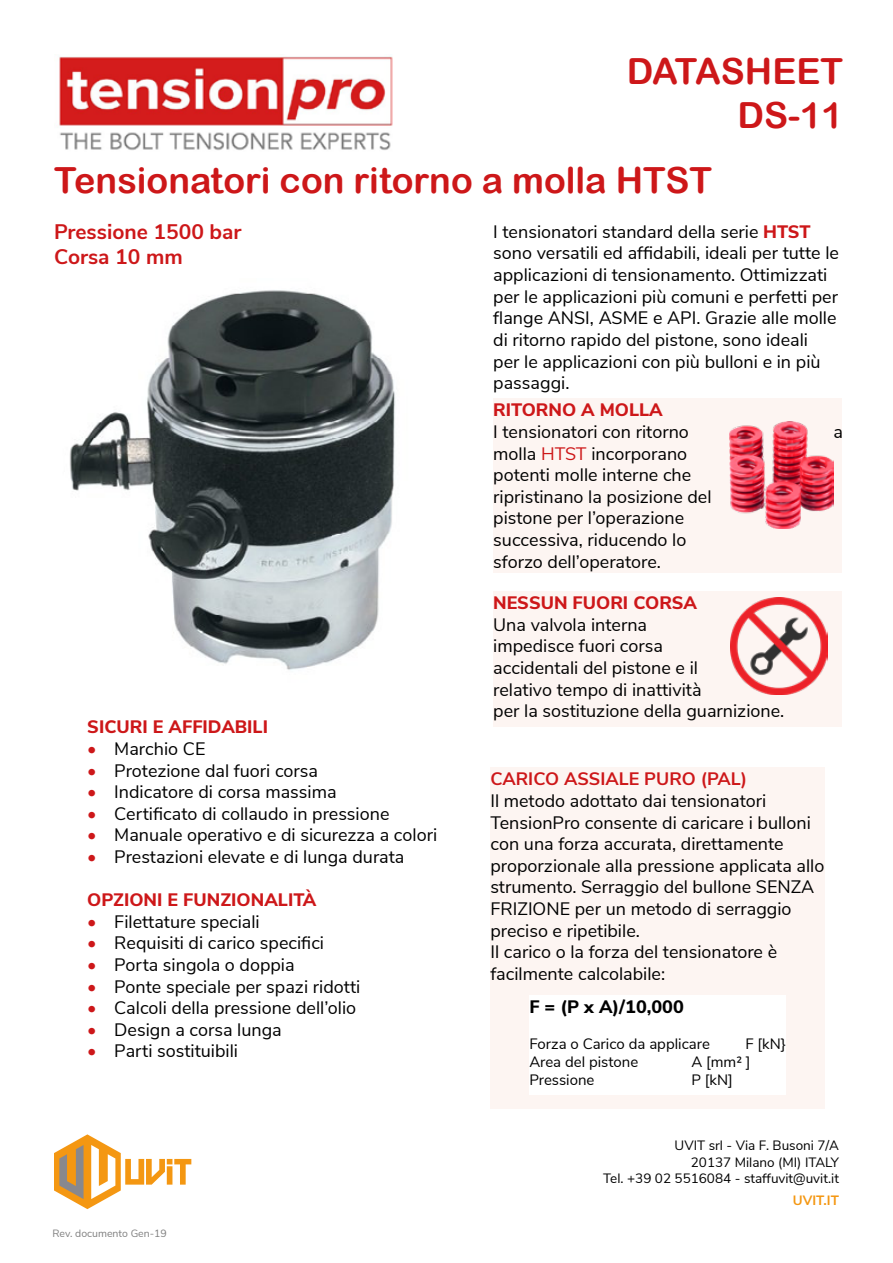
<style>
.page{position:relative;width:893px;height:1263px;background:#fff}
.page>*{position:absolute;margin:0;border:0;box-sizing:border-box;transform-origin:0 0}
.t1{font:36px/43.2px "Arial Rounded MT Bold";color:#cd1719;text-align:right}
.t2{font:700 21px/25.2px "Nunito Sans";color:#cd1719}
.t3{font:18px/21.6px "Nunito Sans";color:#000}
.t4{font:800 18px "Nunito Sans";color:#cd1719}
.t5{font:700 18px "Nunito Sans";color:#cd1719}
.t6{font:800 18px "Nunito Sans";color:#000}
.t7{font:15px "Nunito Sans";color:#000}
.t8{font:13.5px/16.2px "Nunito Sans";color:#000;text-align:right}
.t9{font:700 13.5px "Nunito Sans";color:#f49712}
.t10{font:10.5px "Nunito Sans";color:#808080}
.s1{color:#cd1719}
.s2{font-weight:800;color:#cd1719}
</style>
<div class="page">
<div style="left:493px;top:398px;width:349px;height:175px;background:#fdf5f2"></div>
<img style="left:730px;top:421px;width:103px;height:108px">
<div style="left:493px;top:591px;width:349px;height:135px;background:#fdf5f2"></div>
<img style="left:730px;top:597px;width:97px;height:97px">
<img style="left:59px;top:56px;width:334px;height:94px">
<div style="left:490px;top:767px;width:335px;height:341px;background:#fdf5f2"></div>
<div style="left:529px;top:995px;width:257px;height:99px;background:#fff"></div>
<img style="left:69px;top:290px;width:327px;height:380px">
<svg style="left:54px;top:1134px;width:137px;height:75px"></svg>
<h1 class="t1" style="left:627px;top:50px;width:218px">DATASHEET<br>DS-11</h1>
<h1 class="t1" style="left:54px;top:158px;width:660px">Tensionatori con ritorno a molla HTST</h1>
<p class="t2" style="left:54px;top:218px;width:189px">Pressione 1500 bar<br>Corsa 10 mm</p>
<p class="t4" style="left:87px;top:714px;width:182px">SICURI E AFFIDABILI</p>
<p class="t3" style="left:87px;top:737px;width:120px"><span class="s1">•</span> Marchio CE</p>
<p class="t3" style="left:87px;top:758px;width:232px"><span class="s1">•</span> Protezione dal fuori corsa</p>
<p class="t3" style="left:87px;top:780px;width:251px"><span class="s1">•</span> Indicatore di corsa massima</p>
<p class="t3" style="left:87px;top:802px;width:304px"><span class="s1">•</span> Certificato di collaudo in pressione</p>
<p class="t3" style="left:87px;top:823px;width:351px"><span class="s1">•</span> Manuale operativo e di sicurezza a colori</p>
<p class="t3" style="left:87px;top:845px;width:319px"><span class="s1">•</span> Prestazioni elevate e di lunga durata</p>
<p class="t4" style="left:87px;top:887px;width:231px">OPZIONI E FUNZIONALITÀ</p>
<p class="t3" style="left:87px;top:910px;width:174px"><span class="s1">•</span> Filettature speciali</p>
<p class="t3" style="left:87px;top:931px;width:238px"><span class="s1">•</span> Requisiti di carico specifici</p>
<p class="t3" style="left:87px;top:953px;width:209px"><span class="s1">•</span> Porta singola o doppia</p>
<p class="t3" style="left:87px;top:974px;width:274px"><span class="s1">•</span> Ponte speciale per spazi ridotti</p>
<p class="t3" style="left:87px;top:996px;width:270px"><span class="s1">•</span> Calcoli della pressione dell’olio</p>
<p class="t3" style="left:87px;top:1018px;width:196px"><span class="s1">•</span> Design a corsa lunga</p>
<p class="t3" style="left:87px;top:1039px;width:152px"><span class="s1">•</span> Parti sostituibili</p>
<p class="t10" style="left:52px;top:1226px;width:116px">Rev. documento Gen-19</p>
<p class="t3" style="left:493px;top:220px;width:347px">I tensionatori standard della serie <span class="s2">HTST </span>sono versatili ed affidabili, ideali per tutte le applicazioni di tensionamento. Ottimizzati per le applicazioni più comuni e perfetti per flange ANSI, ASME e API. Grazie alle molle di ritorno rapido del pistone, sono ideali<br>per le applicazioni con più bulloni e in più passaggi.</p>
<p class="t4" style="left:493px;top:397px;width:171px">RITORNO A MOLLA</p>
<p class="t3" style="left:493px;top:420px;width:197px">I tensionatori con ritorno</p>
<p class="t3" style="left:833px;top:420px;width:11px">a</p>
<p class="t3" style="left:493px;top:441px;width:220px">molla <span class="s1">HTST</span> incorporano potenti molle interne che ripristinano la posizione del pistone per l’operazione successiva, riducendo lo sforzo dell’operatore.</p>
<p class="t4" style="left:493px;top:590px;width:205px">NESSUN FUORI CORSA</p>
<p class="t3" style="left:493px;top:612px;width:293px">Una valvola interna<br>impedisce fuori corsa<br>accidentali del pistone e il<br>relativo tempo di inattività<br>per la sostituzione della guarnizione.</p>
<p class="t5" style="left:490px;top:766px;width:258px">CARICO ASSIALE PURO (PAL)</p>
<p class="t3" style="left:490px;top:789px;width:336px">Il metodo adottato dai tensionatori TensionPro consente di caricare i bulloni con una forza accurata, direttamente proporzionale alla pressione applicata allo strumento. Serraggio del bullone SENZA FRIZIONE per un metodo di serraggio preciso e ripetibile.<br>Il carico o la forza del tensionatore è facilmente calcolabile:</p>
<p class="t6" style="left:529px;top:994px;width:156px">F = (P x A)/10,000</p>
<p class="t7" style="left:529px;top:1033px;width:182px">Forza o Carico da applicare</p>
<p class="t7" style="left:745px;top:1033px;width:42px">F [kN}</p>
<p class="t7" style="left:529px;top:1051px;width:110px">Area del pistone</p>
<p class="t7" style="left:691px;top:1051px;width:61px">A [mm2 ]</p>
<p class="t7" style="left:529px;top:1069px;width:67px">Pressione</p>
<p class="t7" style="left:691px;top:1069px;width:43px">P [kN]</p>
<p class="t8" style="left:603px;top:1137px;width:237px">UVIT srl - Via F. Busoni 7/A<br>20137 Milano (MI) ITALY<br>Tel. +39 02 5516084 - staffuvit@uvit.it</p>
<p class="t9" style="left:793px;top:1191px;width:48px">UVIT.IT</p>
</div>
